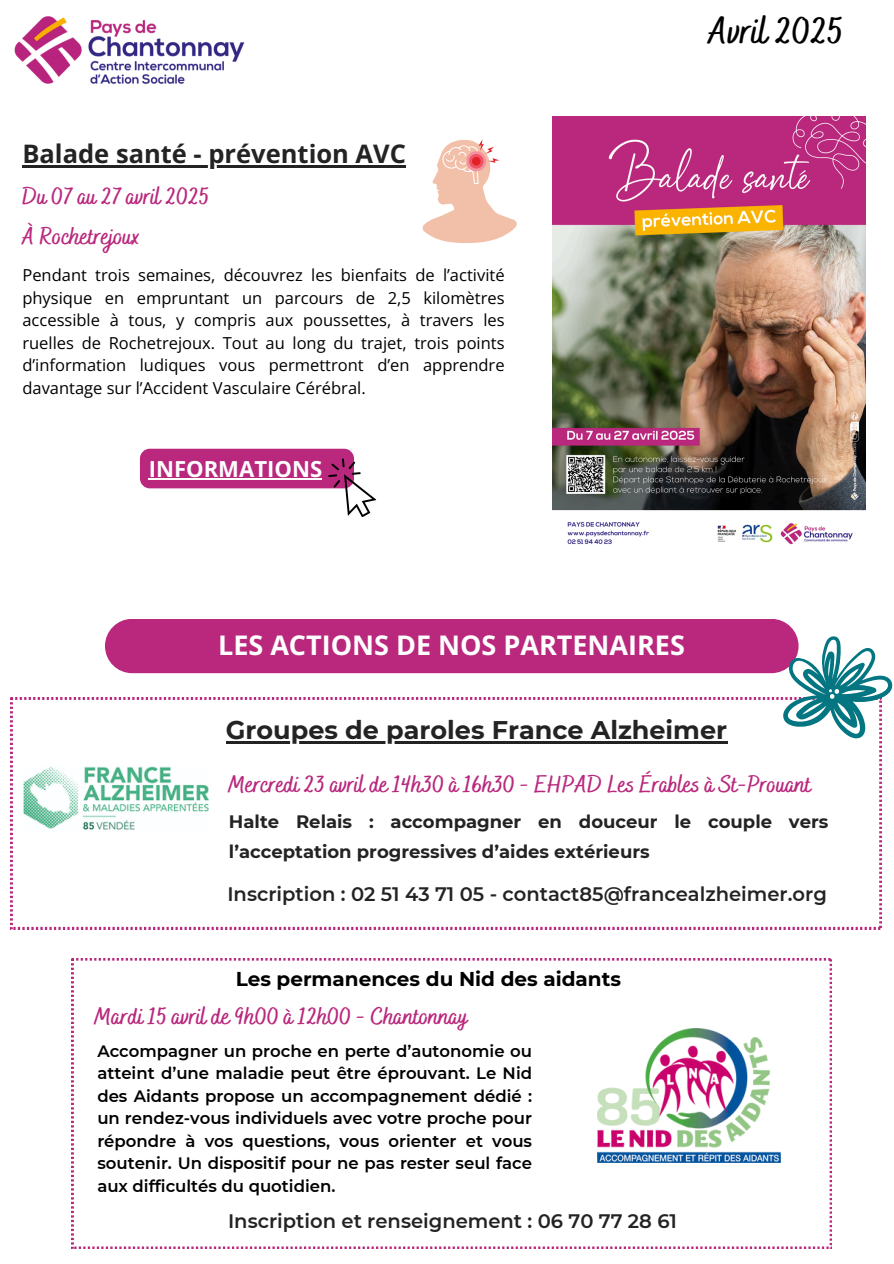
<style>
.page{position:relative;width:894px;height:1264px;background:#fff}
.page>*{position:absolute;margin:0;border:0;box-sizing:border-box;transform-origin:0 0}
.t1{font:700 37.5px "Bakerie Smooth";color:#000}
.t2{font:700 27px "Open Sans";color:#fff}
.t3{font:700 25.5px "Montserrat";color:#232324}
.t4{font:700 25.5px "Open Sans";color:#232324}
.t5{font:700 24px/40.5px "Bakerie Smooth";color:#b9287d}
.t6{font:700 22.05px "Open Sans";color:#fff}
.t7{font:700 19.95px "Montserrat";color:#000}
.t8{font:600 19.5px "Montserrat";color:#232324}
.t9{font:700 18px/30.3px "Montserrat";color:#232324}
.t10{font:16.5px/22.5px "Open Sans";color:#000;text-align:justify}
.t11{font:600 16.5px/22.5px "Montserrat";color:#000;text-align:justify}
</style>
<div class="page">
<img style="left:14px;top:16px;width:231px;height:68px">
<svg style="left:72px;top:958px;width:759px;height:290px"></svg>
<img style="left:597px;top:1028px;width:183px;height:133px">
<svg style="left:11px;top:697px;width:869px;height:232px"></svg>
<img style="left:23px;top:766px;width:186px;height:68px">
<hr style="left:226px;top:741px;width:501px;height:2px;background:#232324">
<div style="left:105px;top:619px;width:693px;height:54px;background:#b9287d;border-radius:27px"></div>
<svg style="left:782px;top:635px;width:110px;height:105px"></svg>
<img style="left:552px;top:116px;width:313px;height:429px">
<svg style="left:422px;top:139px;width:95px;height:104px"></svg>
<hr style="left:22px;top:166px;width:384px;height:2px;background:#232324">
<div style="left:140px;top:449px;width:214px;height:39px;background:#b9287d;border-radius:10px"></div>
<hr style="left:149px;top:478px;width:173px;height:2px;background:#fff">
<svg style="left:328px;top:458px;width:49px;height:59px"></svg>
<p class="t4" style="left:22px;top:136px;width:385px">Balade santé - prévention AVC</p>
<h3 class="t5" style="left:22px;top:177px;width:189px">Du 07 au 27 avril 2025<br>À Rochetrejoux</h3>
<p class="t10" style="left:22px;top:264px;width:483px">Pendant trois semaines, découvrez les bienfaits de l’activité physique en empruntant un parcours de 2,5 kilomètres accessible à tous, y compris aux poussettes, à travers les ruelles de Rochetrejoux. Tout au long du trajet, trois points d’information ludiques vous permettront d’en apprendre davantage sur l’Accident Vasculaire Cérébral.</p>
<h5 class="t6" style="left:149px;top:453px;width:175px">INFORMATIONS</h5>
<p class="t1" style="left:708px;top:9px;width:137px">Avril 2025</p>
<p class="t2" style="left:218px;top:626px;width:468px">LES ACTIONS DE NOS PARTENAIRES</p>
<h5 class="t3" style="left:226px;top:714px;width:502px">Groupes de paroles France Alzheimer</h5>
<h4 class="t5" style="left:228px;top:765px;width:584px">Mercredi 23 avril de 14h30 à 16h30 - EHPAD Les Érables à St-Prouant</h4>
<p class="t9" style="left:229px;top:806px;width:601px">Halte Relais : accompagner en douceur le couple vers l’acceptation progressives d’aides extérieurs</p>
<p class="t8" style="left:227px;top:882px;width:600px">Inscription : 02 51 43 71 05 - contact85@francealzheimer.org</p>
<h1 class="t7" style="left:235px;top:966px;width:387px">Les permanences du Nid des aidants</h1>
<p class="t5" style="left:95px;top:997px;width:374px">Mardi 15 avril de 9h00 à 12h00 - Chantonnay</p>
<h3 class="t11" style="left:97px;top:1039px;width:436px">Accompagner un proche en perte d’autonomie ou atteint d’une maladie peut être éprouvant. Le Nid des Aidants propose un accompagnement dédié : un rendez-vous individuels avec votre proche pour répondre à vos questions, vous orienter et vous soutenir. Un dispositif pour ne pas rester seul face aux difficultés du quotidien.</h3>
<p class="t8" style="left:228px;top:1208px;width:450px">Inscription et renseignement : 06 70 77 28 61</p>
</div>
